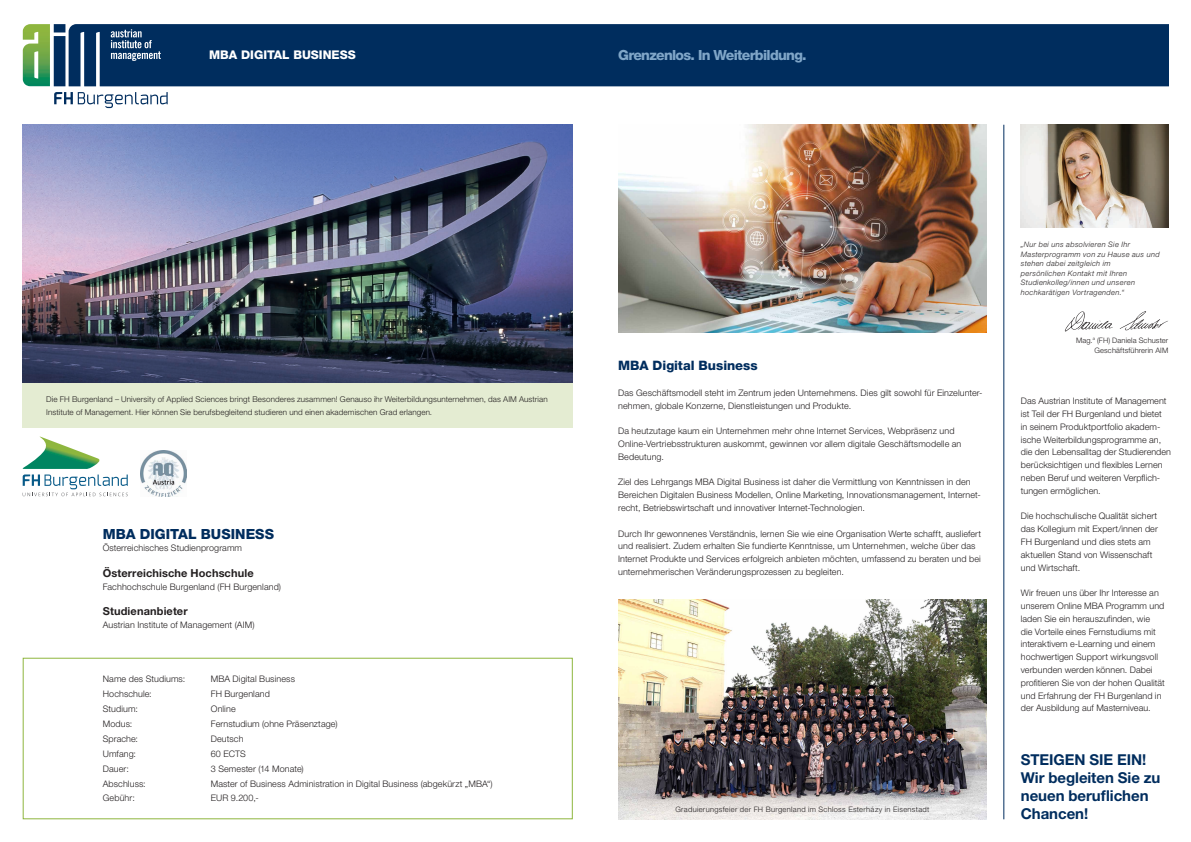
<style>
.page{position:relative;width:1191px;height:842px;background:#fff}
.page>*{position:absolute;margin:0;border:0;box-sizing:border-box;transform-origin:0 0}
.t1{font:700 15px/18px "Helvetica Neue LT Std";letter-spacing:-.005em;color:#002d5e}
.t2{font:800 14px "Helvetica Neue LT Std";letter-spacing:-.05em;color:#80a6c8}
.t3{font:800 14px "Helvetica Neue LT Std";color:#002d5e}
.t4{font:800 13px "Helvetica Neue LT Std";color:#002d5e}
.t5{font:800 12px "Helvetica Neue LT Std";color:#fff}
.t6{font:700 11px "Helvetica Neue LT Std";letter-spacing:.01em;color:#231f20}
.t7{font:300 9px/12.8px "Helvetica Neue LT Std";letter-spacing:.01em;color:#231f20}
.t8{font:300 8px/12.8px "Helvetica Neue LT Std";letter-spacing:.015em;color:#231f20}
.t9{font:italic 300 7.5px/9.5px "Helvetica Neue LT Std";letter-spacing:.04em;color:#231f20}
.t10{font:300 7.5px "Helvetica Neue LT Std";letter-spacing:.04em;color:#231f20}
.t11{font:300 7.5px "Helvetica Neue LT Std";letter-spacing:.015em;color:#231f20}
</style>
<div class="page">
<hr style="left:1003px;top:125px;width:1px;height:694px;background:#002d5e">
<img style="left:618px;top:599px;width:368px;height:220px">
<img style="left:1020px;top:125px;width:148px;height:103px">
<img style="left:23px;top:125px;width:550px;height:258px">
<div style="left:23px;top:383px;width:550px;height:45px;background:#e4ecd2"></div>
<div style="left:23px;top:658px;width:550px;height:161px;border:1px solid #8eb63e"></div>
<img style="left:618px;top:125px;width:368px;height:207px">
<svg style="left:1119px;top:311px;width:49px;height:19px"></svg>
<svg style="left:1064px;top:311px;width:49px;height:21px"></svg>
<img style="left:23px;top:24px;width:27px;height:62px">
<svg style="left:54px;top:24px;width:11px;height:62px"></svg>
<div style="left:69px;top:24px;width:1099px;height:62px;background:#002d5e"></div>
<svg style="left:54px;top:92px;width:114px;height:16px"></svg>
<svg style="left:111px;top:29px;width:50px;height:32px;background:#446488"></svg>
<img style="left:140px;top:450px;width:46px;height:46px">
<svg style="left:23px;top:437px;width:105px;height:59px"></svg>
<h3 class="t5" style="left:209px;top:48px;width:148px">MBA DIGITAL BUSINESS</h3>
<h2 class="t2" style="left:618px;top:47px;width:190px">Grenzenlos. In Weiterbildung.</h2>
<p class="t8" style="left:46px;top:393px;width:503px">Die FH Burgenland – University of Applied Sciences bringt Besonderes zusammen! Genauso ihr Weiterbildungsunternehmen, das AIM Austrian<br>Institute of Management. Hier können Sie berufsbegleitend studieren und einen akademischen Grad erlangen.</p>
<p class="t3" style="left:103px;top:525px;width:173px">MBA DIGITAL BUSINESS</p>
<p class="t7" style="left:103px;top:541px;width:141px">Österreichisches Studienprogramm</p>
<p class="t6" style="left:103px;top:566px;width:152px">Österreichische Hochschule</p>
<p class="t7" style="left:103px;top:580px;width:180px">Fachhochschule Burgenland (FH Burgenland)</p>
<p class="t6" style="left:103px;top:605px;width:86px">Studienanbieter</p>
<p class="t7" style="left:103px;top:618px;width:153px">Austrian Institute of Management (AIM)</p>
<p class="t7" style="left:103px;top:673px;width:84px">Name des Studiums:</p>
<p class="t7" style="left:211px;top:673px;width:86px">MBA Digital Business</p>
<p class="t7" style="left:103px;top:688px;width:50px">Hochschule:</p>
<p class="t7" style="left:211px;top:688px;width:61px">FH Burgenland</p>
<p class="t7" style="left:103px;top:703px;width:37px">Studium:</p>
<p class="t7" style="left:211px;top:703px;width:26px">Online</p>
<p class="t7" style="left:103px;top:718px;width:31px">Modus:</p>
<p class="t7" style="left:211px;top:718px;width:128px">Fernstudium (ohne Präsenztage)</p>
<p class="t7" style="left:103px;top:733px;width:37px">Sprache:</p>
<p class="t7" style="left:211px;top:733px;width:34px">Deutsch</p>
<p class="t7" style="left:103px;top:748px;width:35px">Umfang:</p>
<p class="t7" style="left:211px;top:748px;width:36px">60 ECTS</p>
<p class="t7" style="left:103px;top:763px;width:28px">Dauer:</p>
<p class="t7" style="left:211px;top:763px;width:94px">3 Semester (14 Monate)</p>
<p class="t7" style="left:103px;top:778px;width:44px">Abschluss:</p>
<p class="t7" style="left:211px;top:778px;width:283px">Master of Business Administration in Digital Business (abgekürzt „MBA“)</p>
<p class="t7" style="left:103px;top:792px;width:34px">Gebühr:</p>
<p class="t7" style="left:211px;top:792px;width:50px">EUR 9.200,-</p>
<p class="t4" style="left:618px;top:358px;width:141px">MBA Digital Business</p>
<p class="t7" style="left:618px;top:386px;width:366px">Das Geschäftsmodell steht im Zentrum jeden Unternehmens. Dies gilt sowohl für Einzelunter&shy;nehmen, globale Konzerne, Dienstleistungen und Produkte.</p>
<p class="t7" style="left:618px;top:424px;width:345px">Da heutzutage kaum ein Unternehmen mehr ohne Internet Services, Webpräsenz und<br>Online-Vertriebsstrukturen auskommt, gewinnen vor allem digitale Geschäftsmodelle an<br>Bedeutung.</p>
<p class="t7" style="left:618px;top:476px;width:364px">Ziel des Lehrgangs MBA Digital Business ist daher die Vermittlung von Kenntnissen in den<br>Bereichen Digitalen Business Modellen, Online Marketing, Innovationsmanagement, Internet&shy;recht, Betriebswirtschaft und innovativer Internet-Technologien.</p>
<p class="t7" style="left:618px;top:527px;width:364px">Durch Ihr gewonnenes Verständnis, lernen Sie wie eine Organisation Werte schafft, ausliefert und realisiert. Zudem erhalten Sie fundierte Kenntnisse, um Unternehmen, welche über das Internet Produkte und Services erfolgreich anbieten möchten, umfassend zu beraten und bei unternehmerischen Veränderungsprozessen zu begleiten.</p>
<p class="t10" style="left:675px;top:805px;width:255px">Graduierungsfeier der FH Burgenland im Schloss Esterházy in Eisenstadt</p>
<p class="t9" style="left:1020px;top:240px;width:111px">„Nur bei uns absolvieren Sie Ihr</p>
<p class="t9" style="left:1020px;top:249px;width:140px">Masterprogramm von zu Hause aus und stehen dabei zeitgleich im</p>
<p class="t9" style="left:1020px;top:268px;width:108px">persönlichen Kontakt mit Ihren</p>
<p class="t9" style="left:1020px;top:278px;width:116px">Studienkolleg/innen und unseren</p>
<p class="t9" style="left:1020px;top:287px;width:105px">hochkarätigen Vortragenden.“</p>
<p class="t11" style="left:1076px;top:335px;width:94px">Mag.<sup>a</sup> (FH) Daniela Schuster</p>
<p class="t11" style="left:1094px;top:345px;width:75px">Geschäftsführerin AIM</p>
<p class="t7" style="left:1020px;top:394px;width:147px">Das Austrian Institute of Management ist Teil der FH Burgenland und bietet</p>
<p class="t7" style="left:1020px;top:420px;width:152px">in seinem Produktportfolio akadem&shy;ische Weiterbildungsprogramme an, die den Lebensalltag der Studierenden berücksichtigen und flexibles Lernen neben Beruf und weiteren Verpflich&shy;tungen ermöglichen.</p>
<p class="t7" style="left:1020px;top:510px;width:138px;text-align:justify">Die hochschulische Qualität sichert das Kollegium mit Expert/innen der FH Burgenland und dies stets am</p>
<p class="t7" style="left:1020px;top:548px;width:133px">aktuellen Stand von Wissenschaft</p>
<p class="t7" style="left:1020px;top:561px;width:61px">und Wirtschaft.</p>
<p class="t7" style="left:1020px;top:586px;width:139px">Wir freuen uns über Ihr Interesse an</p>
<p class="t7" style="left:1020px;top:599px;width:145px">unserem Online MBA Programm und laden Sie ein herauszufinden, wie<br>die Vorteile eines Fernstudiums mit interaktivem e-Learning und einem hochwertigen Support wirkungsvoll verbunden werden können. Dabei</p>
<p class="t7" style="left:1020px;top:676px;width:145px">profitieren Sie von der hohen Qualität und Erfahrung der FH Burgenland in der Ausbildung auf Masterniveau.</p>
<p class="t1" style="left:1020px;top:751px;width:127px">STEIGEN SIE EIN!</p>
<p class="t1" style="left:1020px;top:769px;width:141px">Wir begleiten Sie zu neuen beruflichen<br>Chancen!</p>
</div>
